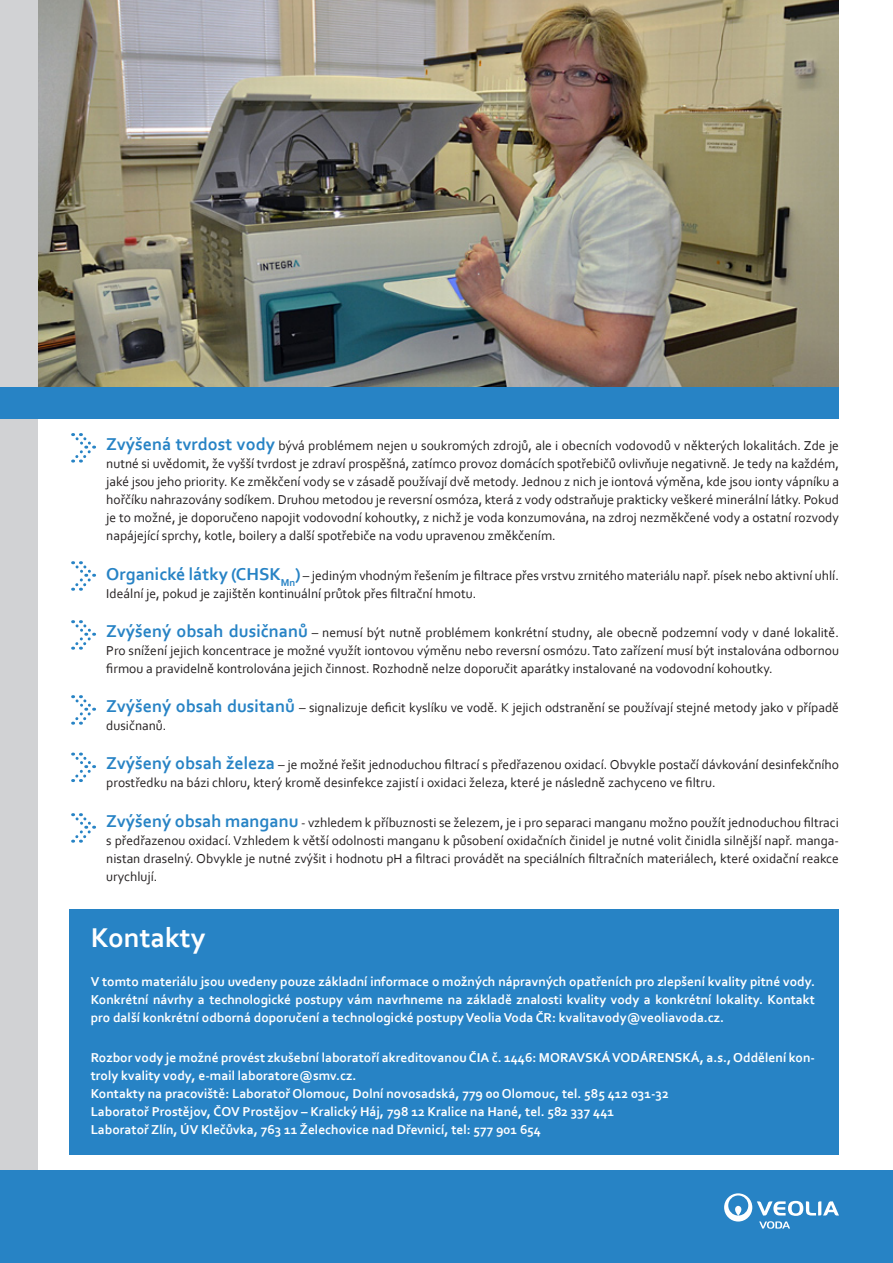
<style>
.page{position:relative;width:893px;height:1263px;background:#fff}
.page>*{position:absolute;margin:0;border:0;box-sizing:border-box;transform-origin:0 0}
.t1{font:700 28.5px "Corbel";color:#fff}
.t2{font:13.5px/18px "Corbel";color:#231f20;text-align:justify}
.t3{font:700 13.5px/18px "Corbel";color:#fff;text-align:justify}
.s1{font-weight:700;font-size:18px;color:#2783c5}
</style>
<div class="page">
<img style="left:38px;top:0;width:801px;height:387px">
<div style="left:69px;top:909px;width:770px;height:245px;background:#2783c5"></div>
<div style="left:0;top:0;width:38px;height:1263px;background:#d1d2d4"></div>
<div style="left:0;top:387px;width:839px;height:32px;background:#2783c5"></div>
<div style="left:0;top:1171px;width:893px;height:92px;background:#2783c5"></div>
<svg style="left:724px;top:1193px;width:115px;height:36px"></svg>
<svg style="left:71px;top:433px;width:25px;height:30px"></svg>
<svg style="left:71px;top:561px;width:25px;height:30px"></svg>
<svg style="left:71px;top:620px;width:25px;height:30px"></svg>
<svg style="left:71px;top:695px;width:25px;height:30px"></svg>
<svg style="left:71px;top:752px;width:25px;height:30px"></svg>
<svg style="left:71px;top:813px;width:25px;height:30px"></svg>
<p class="t2" style="left:106px;top:436px;width:734px"><span class="s1">Zvýšená tvrdost vody</span> bývá problémem nejen u soukromých zdrojů, ale i obecních vodovodů v některých lokalitách. Zde je nutné si uvědomit, že vyšší tvrdost je zdraví prospěšná, zatímco provoz domácích spotřebičů ovlivňuje negativně. Je tedy na každém, jaké jsou jeho priority. Ke změkčení vody se v zásadě používají dvě metody. Jednou z nich je iontová výměna, kde jsou ionty vápníku a hořčíku nahrazovány sodíkem. Druhou metodou je reversní osmóza, která z vody odstraňuje prakticky veškeré minerální látky. Pokud je to možné, je doporučeno napojit vodovodní kohoutky, z nichž je voda konzumována, na zdroj nezměkčené vody a ostatní rozvody napájející sprchy, kotle, boilery a další spotřebiče na vodu upravenou změkčením.</p>
<p class="t2" style="left:106px;top:566px;width:734px"><span class="s1">Organické látky (CHSK</span><sub>Mn</sub><span class="s1">)</span> – jediným vhodným řešením je filtrace přes vrstvu zrnitého materiálu např. písek nebo aktivní uhlí.<br>Ideální je, pokud je zajištěn kontinuální průtok přes filtrační hmotu.</p>
<p class="t2" style="left:106px;top:623px;width:734px"><span class="s1">Zvýšený obsah dusičnanů</span> – nemusí být nutně problémem konkrétní studny, ale obecně podzemní vody v dané lokalitě.<br>Pro snížení jejich koncentrace je možné využít iontovou výměnu nebo reversní osmózu. Tato zařízení musí být instalována odbornou firmou a pravidelně kontrolována jejich činnost. Rozhodně nelze doporučit aparátky instalované na vodovodní kohoutky.</p>
<p class="t2" style="left:106px;top:698px;width:734px"><span class="s1">Zvýšený obsah dusitanů</span> – signalizuje deficit kyslíku ve vodě. K jejich odstranění se používají stejné metody jako v případě dusičnanů.</p>
<p class="t2" style="left:106px;top:756px;width:734px"><span class="s1">Zvýšený obsah železa</span> – je možné řešit jednoduchou filtrací s předřazenou oxidací. Obvykle postačí dávkování desinfekčního prostředku na bázi chloru, který kromě desinfekce zajistí i oxidaci železa, které je následně zachyceno ve filtru.</p>
<p class="t2" style="left:106px;top:813px;width:734px"><span class="s1">Zvýšený obsah manganu</span> - vzhledem k příbuznosti se železem, je i pro separaci manganu možno použít jednoduchou filtraci s předřazenou oxidací. Vzhledem k větší odolnosti manganu k působení oxidačních činidel je nutné volit činidla silnější např. manga&shy;nistan draselný. Obvykle je nutné zvýšit i hodnotu pH a filtraci provádět na speciálních filtračních materiálech, které oxidační reakce urychlují.</p>
<p class="t1" style="left:91px;top:920px;width:116px">Kontakty</p>
<p class="t3" style="left:91px;top:973px;width:726px">V tomto materiálu jsou uvedeny pouze základní informace o možných nápravných opatřeních pro zlepšení kvality pitné vody.<br>Konkrétní návrhy a technologické postupy vám navrhneme na základě znalosti kvality vody a konkrétní lokality. Kontakt pro další konkrétní odborná doporučení a technologické postupy Veolia Voda ČR: kvalitavody@veoliavoda.cz.</p>
<p class="t3" style="left:91px;top:1048px;width:726px">Rozbor vody je možné provést zkušební laboratoří akreditovanou ČIA č. 1446: MORAVSKÁ VODÁRENSKÁ, a.s., Oddělení kon&shy;troly kvality vody, e-mail laboratore@smv.cz.</p>
<p class="t3" style="left:91px;top:1084px;width:580px">Kontakty na pracoviště: Laboratoř Olomouc, Dolní novosadská, 779 00 Olomouc, tel. 585 412 031-32</p>
<p class="t3" style="left:91px;top:1102px;width:525px">Laboratoř Prostějov, ČOV Prostějov – Kralický Háj, 798 12 Kralice na Hané, tel. 582 337 441</p>
<p class="t3" style="left:91px;top:1120px;width:452px">Laboratoř Zlín, ÚV Klečůvka, 763 11 Želechovice nad Dřevnicí, tel: 577 901 654</p>
</div>
